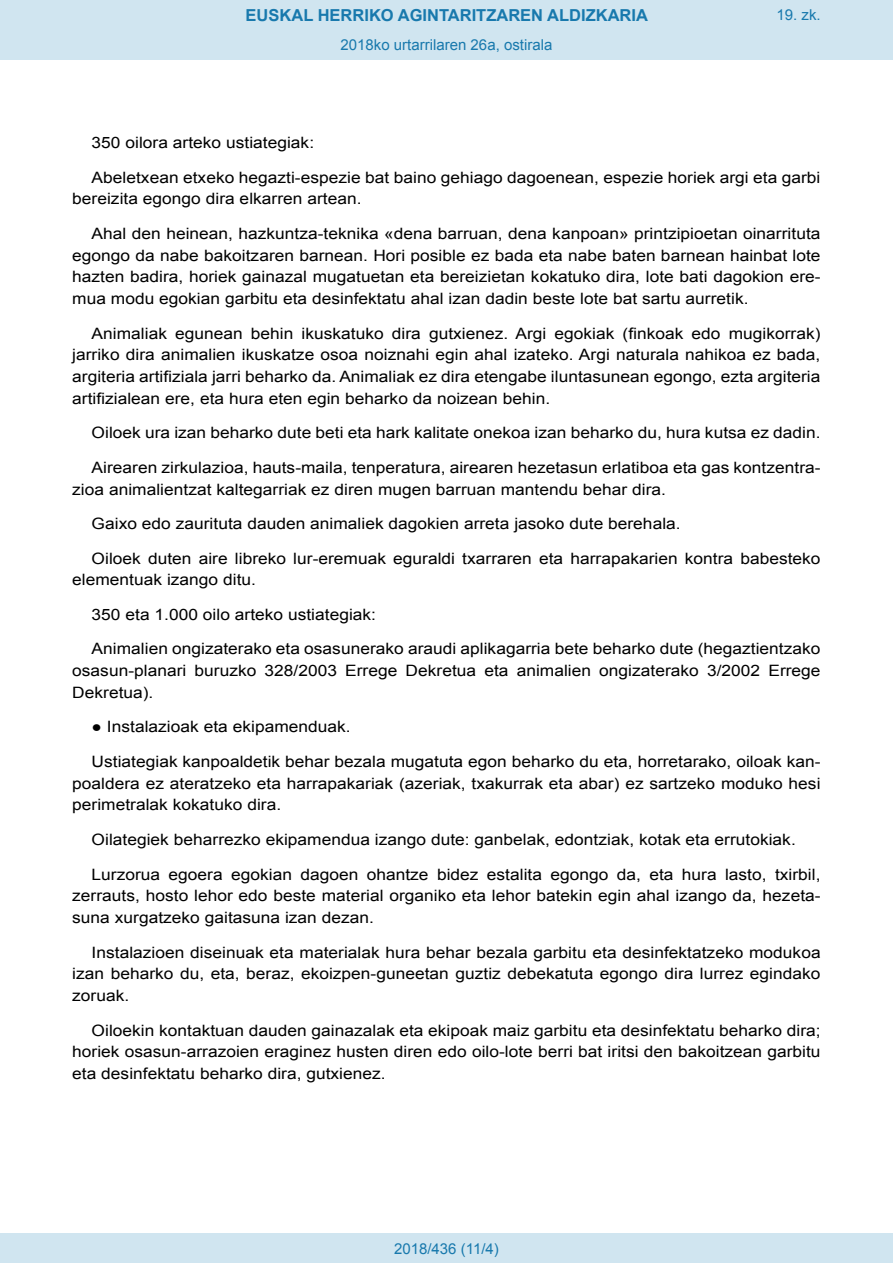
<style>
.page{position:relative;width:893px;height:1263px;background:#fff}
.page>*{position:absolute;margin:0;border:0;box-sizing:border-box;transform-origin:0 0}
.t1{font:700 16.5px "Arial";color:#1879ad}
.BOPVDetalle{font:15.6px/21.8px "Arial";color:#000;text-align:justify;scale:1.11 1}
.Paginacion_Centro{font:15px "Arial";color:#1879ad}
</style>
<div class="page">
<div style="left:0;top:0;width:893px;height:60px;background:#d0e5f0"></div>
<div style="left:0;top:1233px;width:893px;height:30px;background:#d0e5f0"></div>
<p class="t1" style="left:246px;top:4px;width:404px">EUSKAL HERRIKO AGINTARITZAREN ALDIZKARIA</p>
<p class="Paginacion_Centro" style="left:341px;top:35px;width:213px">2018ko urtarrilaren 26a, ostirala</p>
<p class="Paginacion_Centro" style="left:776px;top:5px;width:46px">19. zk.</p>
<p class="BOPVDetalle" style="left:92px;top:132px;width:202px">350 oilora arteko ustiategiak:</p>
<p class="BOPVDetalle" style="left:72px;top:166px;width:675px;text-indent:19px">Abeletxean etxeko hegazti-espezie bat baino gehiago dagoenean, espezie horiek argi eta garbi bereizita egongo dira elkarren artean.</p>
<p class="BOPVDetalle" style="left:72px;top:223px;width:676px;text-indent:19px">Ahal den heinean, hazkuntza-teknika «dena barruan, dena kanpoan» printzipioetan oinarrituta egongo da nabe bakoitzaren barnean. Hori posible ez bada eta nabe baten barnean hainbat lote hazten badira, horiek gainazal mugatuetan eta bereizietan kokatuko dira, lote bati dagokion ere&shy;mua modu egokian garbitu eta desinfektatu ahal izan dadin beste lote bat sartu aurretik.</p>
<p class="BOPVDetalle" style="left:72px;top:322px;width:676px;text-indent:19px">Animaliak egunean behin ikuskatuko dira gutxienez. Argi egokiak (finkoak edo mugikorrak) jarriko dira animalien ikuskatze osoa noiznahi egin ahal izateko. Argi naturala nahikoa ez bada, argiteria artifiziala jarri beharko da. Animaliak ez dira etengabe iluntasunean egongo, ezta argiteria artifizialean ere, eta hura eten egin beharko da noizean behin.</p>
<p class="BOPVDetalle" style="left:92px;top:422px;width:658px">Oiloek ura izan beharko dute beti eta hark kalitate onekoa izan beharko du, hura kutsa ez dadin.</p>
<p class="BOPVDetalle" style="left:72px;top:457px;width:676px;text-indent:19px">Airearen zirkulazioa, hauts-maila, tenperatura, airearen hezetasun erlatiboa eta gas kontzentra&shy;zioa animalientzat kaltegarriak ez diren mugen barruan mantendu behar dira.</p>
<p class="BOPVDetalle" style="left:92px;top:513px;width:532px">Gaixo edo zaurituta dauden animaliek dagokien arreta jasoko dute berehala.</p>
<p class="BOPVDetalle" style="left:72px;top:547px;width:676px;text-indent:19px">Oiloek duten aire libreko lur-eremuak eguraldi txarraren eta harrapakarien kontra babesteko elementuak izango ditu.</p>
<p class="BOPVDetalle" style="left:92px;top:604px;width:258px">350 eta 1.000 oilo arteko ustiategiak:</p>
<p class="BOPVDetalle" style="left:72px;top:638px;width:676px;text-indent:19px">Animalien ongizaterako eta osasunerako araudi aplikagarria bete beharko dute (hegaztientzako osasun-planari buruzko 328/2003 Errege Dekretua eta animalien ongizaterako 3/2002 Errege Dekretua).</p>
<p class="BOPVDetalle" style="left:92px;top:716px;width:235px">● Instalazioak eta ekipamenduak.</p>
<p class="BOPVDetalle" style="left:72px;top:751px;width:676px;text-indent:19px">Ustiategiak kanpoaldetik behar bezala mugatuta egon beharko du eta, horretarako, oiloak kan&shy;poaldera ez ateratzeko eta harrapakariak (azeriak, txakurrak eta abar) ez sartzeko moduko hesi perimetralak kokatuko dira.</p>
<p class="BOPVDetalle" style="left:92px;top:829px;width:636px">Oilategiek beharrezko ekipamendua izango dute: ganbelak, edontziak, kotak eta errutokiak.</p>
<p class="BOPVDetalle" style="left:72px;top:863px;width:676px;text-indent:19px">Lurzorua egoera egokian dagoen ohantze bidez estalita egongo da, eta hura lasto, txirbil, zerrauts, hosto lehor edo beste material organiko eta lehor batekin egin ahal izango da, hezeta&shy;suna xurgatzeko gaitasuna izan dezan.</p>
<p class="BOPVDetalle" style="left:72px;top:941px;width:676px;text-indent:19px">Instalazioen diseinuak eta materialak hura behar bezala garbitu eta desinfektatzeko modukoa izan beharko du, eta, beraz, ekoizpen-guneetan guztiz debekatuta egongo dira lurrez egindako zoruak.</p>
<p class="BOPVDetalle" style="left:72px;top:1019px;width:676px;text-indent:19px">Oiloekin kontaktuan dauden gainazalak eta ekipoak maiz garbitu eta desinfektatu beharko dira; horiek osasun-arrazoien eraginez husten diren edo oilo-lote berri bat iritsi den bakoitzean garbitu eta desinfektatu beharko dira, gutxienez.</p>
<p class="Paginacion_Centro" style="left:394px;top:1238px;width:106px">2018/436 (11/4)</p>
</div>
